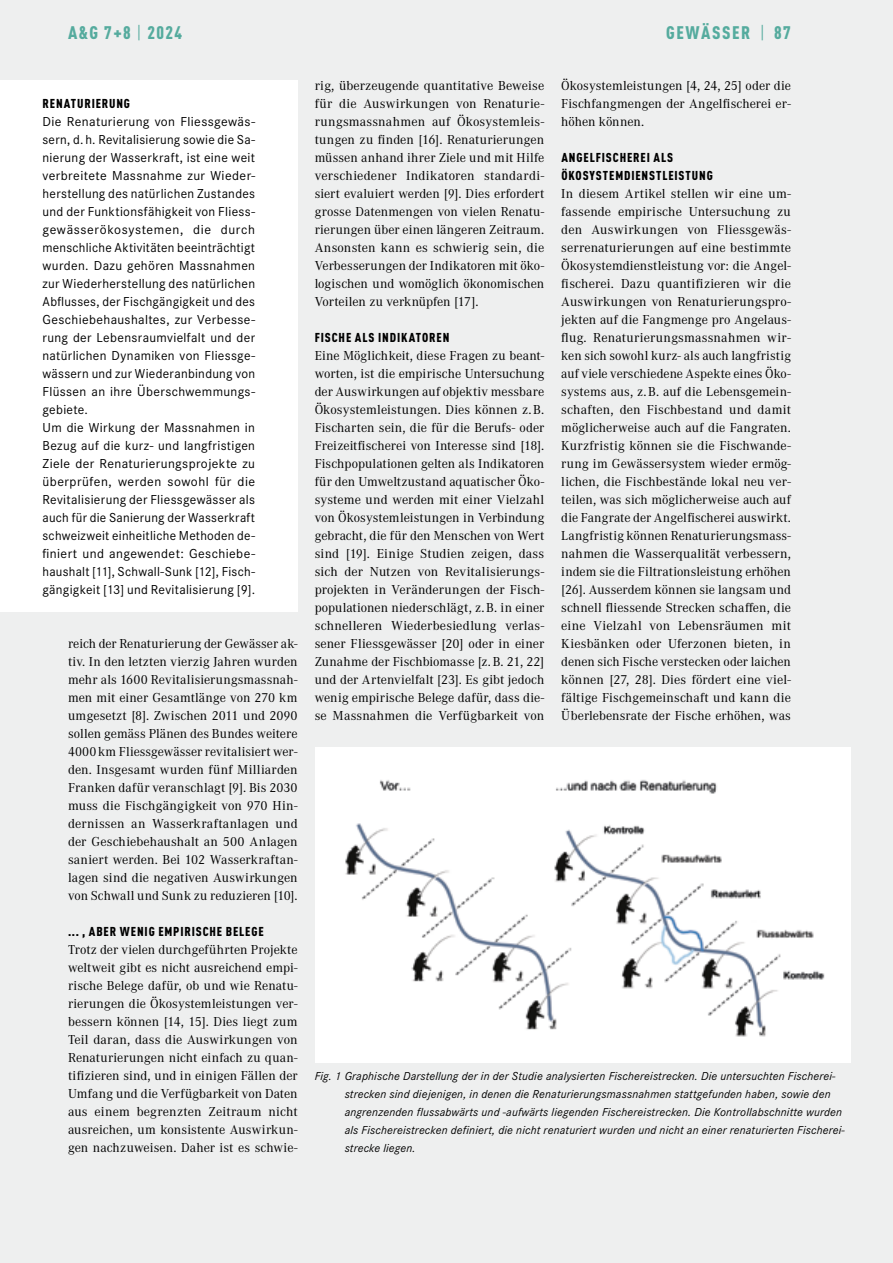
<style>
.page{position:relative;width:893px;height:1263px;background:#eeefef}
.page>*{position:absolute;margin:0;border:0;box-sizing:border-box;transform-origin:0 0}
.Rubriktitel_D_x01{font:900 condensed 18px "DINOT";letter-spacing:.09em;color:#55ab9e}
.Ausgabe_x01{font:900 condensed 18px "DINOT";color:#55ab9e}
.Fliesstext_D_x05{font:13.5px/18px "Corporate A";color:#000;text-align:justify}
.Kastentext_D_x09{font:13.5px/18px "Corporate S";letter-spacing:.02em;color:#000;text-align:justify}
.Untertitel_2_D_x07{font:900 condensed 12.75px "DINOT";letter-spacing:.07em;color:#000}
.Legende_x11{font:italic 12px/18px "Corporate S";letter-spacing:.015em;color:#000}
.s1{font-weight:400}
</style>
<div class="page">
<div style="left:0;top:81px;width:298px;height:531px;background:#fff"></div>
<div style="left:315px;top:747px;width:535px;height:315px;background:#fff"></div>
<img style="left:345px;top:780px;width:480px;height:257px">
<p class="Ausgabe_x01" style="left:68px;top:22px;width:116px">A&amp;G 7+8 <span class="s1">|</span> 2024</p>
<p class="Untertitel_2_D_x07" style="left:43px;top:96px;width:89px">RENATURIERUNG</p>
<p class="Kastentext_D_x09" style="left:43px;top:112px;width:214px">Die Renaturierung von Fliessgewäs&shy;sern, d. h. Revitalisierung sowie die Sa&shy;nierung der Wasserkraft, ist eine weit verbreitete Massnahme zur Wieder&shy;herstellung des natürlichen Zustandes und der Funktionsfähigkeit von Fliess&shy;gewässerökosystemen, die durch menschliche Aktivitäten beeinträchtigt wurden. Dazu gehören Massnahmen zur Wiederherstellung des natürlichen Abflusses, der Fischgängigkeit und des Geschiebehaushaltes, zur Verbesse&shy;rung der Lebensraumvielfalt und der natürlichen Dynamiken von Fliessge&shy;wässern und zur Wiederanbindung von Flüssen an ihre Überschwemmungs&shy;gebiete.</p>
<p class="Kastentext_D_x09" style="left:43px;top:418px;width:214px">Um die Wirkung der Massnahmen in Bezug auf die kurz- und langfristigen Ziele der Renaturierungsprojekte zu überprüfen, werden sowohl für die Revitalisierung der Fliessgewässer als auch für die Sanierung der Wasserkraft schweizweit einheitliche Methoden de&shy;finiert und angewendet: Geschiebe&shy;haushalt [11], Schwall-Sunk [12], Fisch&shy;gängigkeit [13] und Revitalisierung [9].</p>
<p class="Fliesstext_D_x05" style="left:68px;top:634px;width:231px">reich der Renaturierung der Gewässer ak&shy;tiv. In den letzten vierzig Jahren wurden mehr als 1600 Revitalisierungsmassnah&shy;men mit einer Gesamtlänge von 270 km umgesetzt [8]. Zwischen 2011 und 2090 sollen gemäss Plänen des Bundes weitere 4000 km Fliessgewässer revitalisiert wer&shy;den. Insgesamt wurden fünf Milliarden Franken dafür veranschlagt [9]. Bis 2030 muss die Fischgängigkeit von 970 Hin&shy;dernissen an Wasserkraftanlagen und der Geschiebehaushalt an 500 Anlagen saniert werden. Bei 102 Wasserkraftan&shy;lagen sind die negativen Auswirkungen von Schwall und Sunk zu reduzieren [10].</p>
<p class="Untertitel_2_D_x07" style="left:68px;top:924px;width:197px">... , ABER WENIG EMPIRISCHE BELEGE</p>
<p class="Fliesstext_D_x05" style="left:68px;top:940px;width:231px">Trotz der vielen durchgeführten Projekte weltweit gibt es nicht ausreichend empi&shy;rische Belege dafür, ob und wie Renatu&shy;rierungen die Ökosystemleistungen ver&shy;bessern können [14, 15]. Dies liegt zum Teil daran, dass die Auswirkungen von Renaturierungen nicht einfach zu quan&shy;tifizieren sind, und in einigen Fällen der Umfang und die Verfügbarkeit von Daten aus einem begrenzten Zeitraum nicht ausreichen, um konsistente Auswirkun&shy;gen nachzuweisen. Daher ist es schwie-</p>
<p class="Fliesstext_D_x05" style="left:315px;top:76px;width:231px">rig, überzeugende quantitative Beweise für die Auswirkungen von Renaturie&shy;rungsmassnahmen auf Ökosystemleis&shy;tungen zu finden [16]. Renaturierungen müssen anhand ihrer Ziele und mit Hilfe verschiedener Indikatoren standardi&shy;siert evaluiert werden [9]. Dies erfordert grosse Datenmengen von vielen Renatu&shy;rierungen über einen längeren Zeitraum.<br>Ansonsten kann es schwierig sein, die Verbesserungen der Indikatoren mit öko&shy;logischen und womöglich ökonomischen Vorteilen zu verknüpfen [17].</p>
<p class="Untertitel_2_D_x07" style="left:315px;top:330px;width:136px">FISCHE ALS INDIKATOREN</p>
<p class="Fliesstext_D_x05" style="left:315px;top:346px;width:231px">Eine Möglichkeit, diese Fragen zu beant&shy;worten, ist die empirische Untersuchung der Auswirkungen auf objektiv messbare Ökosystemleistungen. Dies können z. B.<br>Fischarten sein, die für die Berufs- oder Freizeitfischerei von Interesse sind [18].<br>Fischpopulationen gelten als Indikatoren für den Umweltzustand aquatischer Öko&shy;systeme und werden mit einer Vielzahl von Ökosystemleistungen in Verbindung gebracht, die für den Menschen von Wert sind [19]. Einige Studien zeigen, dass sich der Nutzen von Revitalisierungs&shy;projekten in Veränderungen der Fisch&shy;populationen niederschlägt, z. B. in einer schnelleren Wiederbesiedlung verlas&shy;sener Fliessgewässer [20] oder in einer Zunahme der Fischbiomasse [z. B. 21, 22] und der Artenvielfalt [23]. Es gibt jedoch wenig empirische Belege dafür, dass die&shy;se Massnahmen die Verfügbarkeit von</p>
<p class="Rubriktitel_D_x01" style="left:666px;top:22px;width:126px">GEWÄSSER <span class="s1">|</span> 87</p>
<p class="Fliesstext_D_x05" style="left:561px;top:76px;width:231px">Ökosystemleistungen [4, 24, 25] oder die Fischfangmengen der Angelfischerei er&shy;höhen können.</p>
<p class="Untertitel_2_D_x07" style="left:561px;top:150px;width:113px">ANGELFISCHEREI ALS</p>
<p class="Untertitel_2_D_x07" style="left:561px;top:168px;width:153px">ÖKOSYSTEMDIENSTLEISTUNG</p>
<p class="Fliesstext_D_x05" style="left:561px;top:184px;width:231px">In diesem Artikel stellen wir eine um&shy;fassende empirische Untersuchung zu den Auswirkungen von Fliessgewäs&shy;serrenaturierungen auf eine bestimmte Ökosystemdienstleistung vor: die Angel&shy;fischerei. Dazu quantifizieren wir die Auswirkungen von Renaturierungspro&shy;jekten auf die Fangmenge pro Angelaus&shy;flug. Renaturierungsmassnahmen wir&shy;ken sich sowohl kurz- als auch langfristig auf viele verschiedene Aspekte eines Öko&shy;systems aus, z. B. auf die Lebensgemein&shy;schaften, den Fischbestand und damit möglicherweise auch auf die Fangraten.<br>Kurzfristig können sie die Fischwande&shy;rung im Gewässersystem wieder ermög&shy;lichen, die Fischbestände lokal neu ver&shy;teilen, was sich möglicherweise auch auf die Fangrate der Angelfischerei auswirkt.<br>Langfristig können Renaturierungsmass&shy;nahmen die Wasserqualität verbessern, indem sie die Filtrationsleistung erhöhen [26]. Ausserdem können sie langsam und schnell fliessende Strecken schaffen, die eine Vielzahl von Lebensräumen mit Kiesbänken oder Uferzonen bieten, in denen sich Fische verstecken oder laichen können [27, 28]. Dies fördert eine viel&shy;fältige Fischgemeinschaft und kann die Überlebensrate der Fische erhöhen, was</p>
<p class="Legende_x11" style="left:345px;top:1066px;width:501px;text-indent:-30px">Fig. 1 Graphische Darstellung der in der Studie analysierten Fischereistrecken. Die untersuchten Fischerei&shy;strecken sind diejenigen, in denen die Renaturierungsmassnahmen stattgefunden haben, sowie den angrenzenden flussabwärts und -aufwärts liegenden Fischereistrecken. Die Kontrollabschnitte wurden als Fischereistrecken definiert, die nicht renaturiert wurden und nicht an einer renaturierten Fischerei&shy;strecke liegen.</p>
</div>
